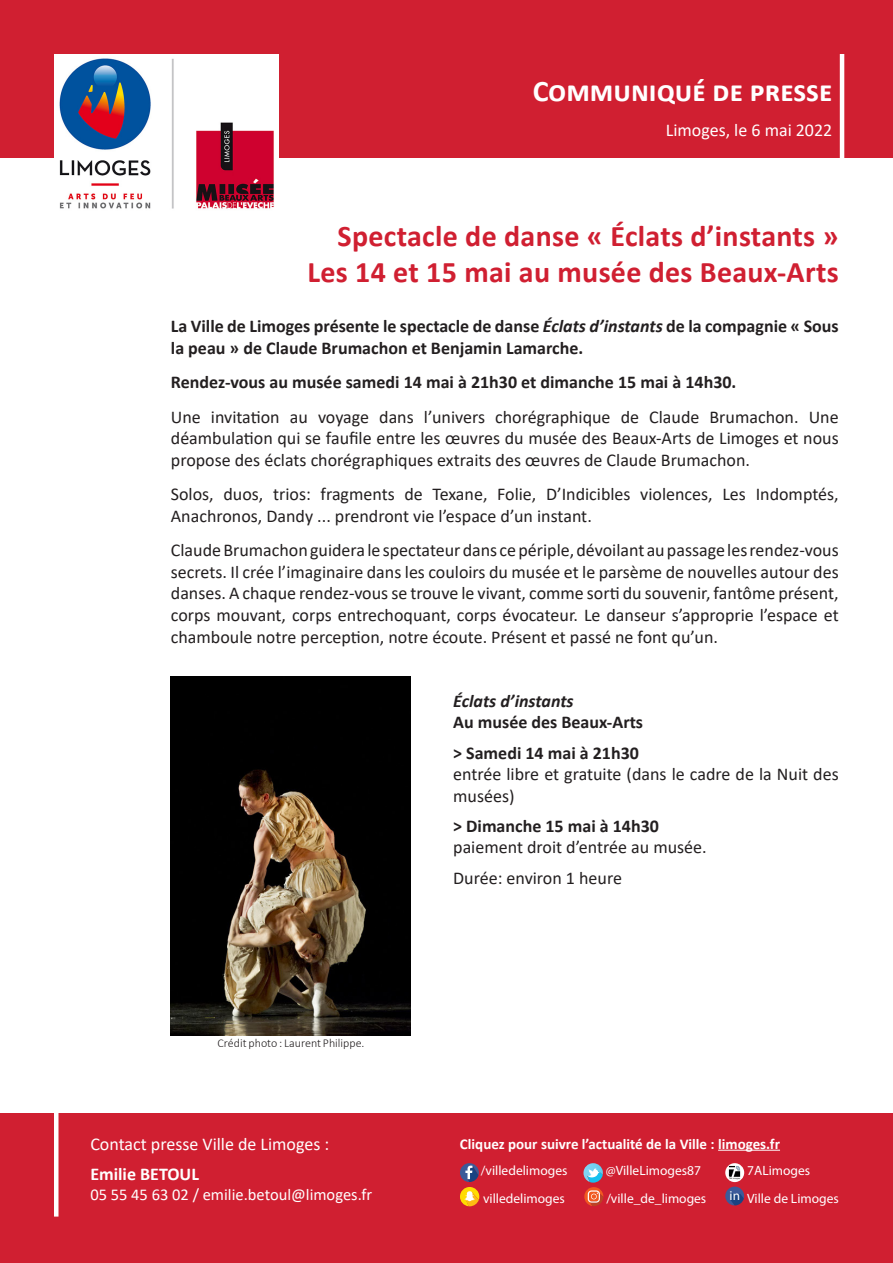
<style>
.page{position:relative;width:893px;height:1263px;background:#fff}
.page>*{position:absolute;margin:0;border:0;box-sizing:border-box;transform-origin:0 0}
.t1{font:700 30px "Calibri";letter-spacing:.01em;color:#d01f31}
.t2{font:700 30px "Calibri";color:#fff}
.t3{font:18px/21.6px "Calibri";color:#231f20;text-align:justify}
.t4{font:700 18px/21.6px "Calibri";color:#231f20}
.t5{font:18px "Calibri";color:#fff}
.t6{font:italic 700 18px "Calibri";color:#231f20}
.t7{font:700 18px "Calibri";color:#fff}
.t8{font:16.5px "Calibri";color:#fff}
.t9{font:700 15px "Calibri";color:#fff}
.t10{font:13.5px "Myriad Pro";color:#fff}
.t11{font:13.2px "Myriad Pro";color:#fff}
.t12{font:300 12px "Calibri";color:#231f20}
.s1{font-style:italic}
</style>
<div class="page">
<div style="left:0;top:0;width:893px;height:157px;background:#d01f31"></div>
<hr style="left:840px;top:54px;width:4px;height:112px;background:#fff">
<div style="left:0;top:1114px;width:893px;height:149px;background:#d01f31"></div>
<hr style="left:54px;top:1105px;width:4px;height:111px;background:#fff">
<hr style="left:718px;top:1150px;width:62px;height:1px;background:#fff">
<svg style="left:460px;top:1163px;width:19px;height:43px"></svg>
<svg style="left:583px;top:1163px;width:20px;height:43px"></svg>
<svg style="left:725px;top:1163px;width:19px;height:19px"></svg>
<svg style="left:728px;top:1166px;width:13px;height:13px"></svg>
<svg style="left:725px;top:1186px;width:19px;height:19px"></svg>
<img style="left:54px;top:54px;width:225px;height:155px">
<img style="left:171px;top:676px;width:240px;height:360px">
<p class="t2" style="left:533px;top:70px;width:301px">Communiqué de presse</p>
<p class="t5" style="left:666px;top:117px;width:168px">Limoges, le 6 mai 2022</p>
<p class="t1" style="left:338px;top:215px;width:503px">Spectacle de danse « Éclats d’instants »</p>
<p class="t1" style="left:307px;top:251px;width:533px">Les 14 et 15 mai au musée des Beaux-Arts</p>
<p class="t4" style="left:171px;top:315px;width:669px">La Ville de Limoges présente le spectacle de danse <span class="s1">Éclats d’instants</span> de la compagnie « Sous la peau » de Claude Brumachon et Benjamin Lamarche.</p>
<p class="t4" style="left:171px;top:371px;width:567px">Rendez-vous au musée samedi 14 mai à 21h30 et dimanche 15 mai à 14h30.</p>
<p class="t3" style="left:171px;top:405px;width:669px">Une invitation au voyage dans l’univers chorégraphique de Claude Brumachon. Une déambulation qui se faufile entre les œuvres du musée des Beaux-Arts de Limoges et nous propose des éclats chorégraphiques extraits des œuvres de Claude Brumachon.</p>
<p class="t3" style="left:171px;top:483px;width:669px">Solos, duos, trios: fragments de Texane, Folie, D’Indicibles violences, Les Indomptés,<br>Anachronos, Dandy ... prendront vie l’espace d’un instant.</p>
<p class="t3" style="left:171px;top:539px;width:669px">Claude Brumachon guidera le spectateur dans ce périple, dévoilant au passage les rendez‑vous secrets. Il crée l’imaginaire dans les couloirs du musée et le parsème de nouvelles autour des danses. A chaque rendez-vous se trouve le vivant, comme sorti du souvenir, fantôme présent, corps mouvant, corps entrechoquant, corps évocateur. Le danseur s’approprie l’espace et chamboule notre perception, notre écoute. Présent et passé ne font qu’un.</p>
<p class="t12" style="left:218px;top:1036px;width:149px">Crédit photo : Laurent Philippe.</p>
<p class="t5" style="left:90px;top:1132px;width:240px">Contact presse Ville de Limoges :</p>
<p class="t7" style="left:90px;top:1162px;width:110px">Emilie BETOUL</p>
<p class="t8" style="left:90px;top:1183px;width:283px">05 55 45 63 02 / emilie.betoul@limoges.fr</p>
<p class="t6" style="left:453px;top:688px;width:122px">Éclats d’instants</p>
<p class="t4" style="left:453px;top:711px;width:191px">Au musée des Beaux-Arts</p>
<p class="t4" style="left:453px;top:741px;width:187px">&gt; Samedi 14 mai à 21h30</p>
<p class="t3" style="left:453px;top:763px;width:387px">entrée libre et gratuite (dans le cadre de la Nuit des musées)</p>
<p class="t4" style="left:453px;top:815px;width:207px">&gt; Dimanche 15 mai à 14h30</p>
<p class="t3" style="left:453px;top:836px;width:255px">paiement droit d’entrée au musée.</p>
<p class="t3" style="left:453px;top:866px;width:170px">Durée: environ 1 heure</p>
<p class="t9" style="left:460px;top:1133px;width:322px">Cliquez pour suivre l’actualité de la Ville : limoges.fr</p>
<p class="t10" style="left:606px;top:1162px;width:97px">@VilleLimoges87</p>
<p class="t10" style="left:606px;top:1190px;width:101px">/ville_de_limoges</p>
<p class="t10" style="left:747px;top:1190px;width:93px">Ville de Limoges</p>
<p class="t10" style="left:481px;top:1162px;width:88px">/villedelimoges</p>
<p class="t10" style="left:483px;top:1190px;width:83px">villedelimoges</p>
<p class="t10" style="left:747px;top:1162px;width:65px">7ALimoges</p>
<p class="t11" style="left:730px;top:1187px;width:12px">in</p>
</div>
